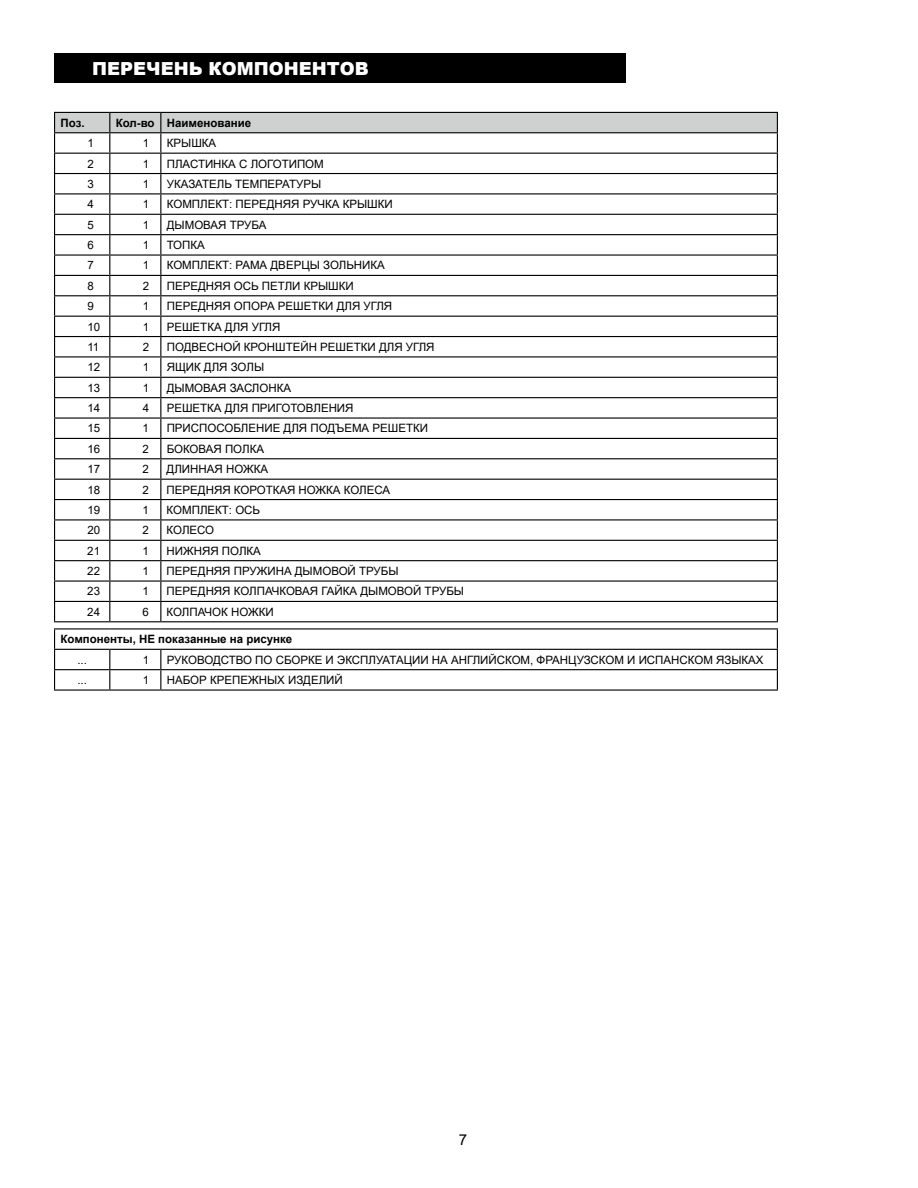
<style>
.page{position:relative;width:918px;height:1188px;background:#fff}
.page>*{position:absolute;margin:0;border:0;box-sizing:border-box;transform-origin:0 0}
.t1{font:900 18px "Arial";color:#fff}
.t2{font:15px "Arial";color:#000}
.t3{font:11.55px "Arial";color:#000}
.t4{font:700 11.55px "Arial";color:#000}
</style>
<div class="page">
<div style="left:54px;top:53px;width:572px;height:30px;background:#000"></div>
<svg style="left:54px;top:112px;width:724px;height:509px"></svg>
<hr style="left:54px;top:621px;width:56px;height:1px;background:#000">
<hr style="left:110px;top:621px;width:51px;height:1px;background:#000">
<hr style="left:161px;top:621px;width:617px;height:1px;background:#000">
<svg style="left:55px;top:629px;width:722px;height:60px"></svg>
<hr style="left:54px;top:628px;width:56px;height:1px;background:#000">
<hr style="left:110px;top:628px;width:51px;height:1px;background:#000">
<hr style="left:161px;top:628px;width:617px;height:1px;background:#000">
<hr style="left:54px;top:649px;width:56px;height:1px;background:#000">
<hr style="left:110px;top:649px;width:51px;height:1px;background:#000">
<hr style="left:161px;top:649px;width:617px;height:1px;background:#000">
<hr style="left:54px;top:669px;width:56px;height:1px;background:#000">
<svg style="left:54px;top:629px;width:1px;height:60px"></svg>
<hr style="left:110px;top:669px;width:51px;height:1px;background:#000">
<svg style="left:109px;top:650px;width:1px;height:39px"></svg>
<hr style="left:161px;top:669px;width:617px;height:1px;background:#000">
<svg style="left:160px;top:650px;width:1px;height:39px"></svg>
<svg style="left:777px;top:629px;width:1px;height:60px"></svg>
<hr style="left:54px;top:689px;width:56px;height:2px;background:#000">
<hr style="left:110px;top:689px;width:51px;height:2px;background:#000">
<hr style="left:161px;top:689px;width:617px;height:2px;background:#000">
<h1 class="t1" style="left:92px;top:56px;width:278px">ПЕРЕЧЕНЬ КОМПОНЕНТОВ</h1>
<p class="t4" style="left:61px;top:115px;width:26px">Поз.</p>
<p class="t4" style="left:116px;top:115px;width:137px">Кол-во Наименование</p>
<p class="t3" style="left:88px;top:135px;width:8px">1</p>
<p class="t3" style="left:143px;top:135px;width:8px">1</p>
<p class="t3" style="left:167px;top:135px;width:51px">КРЫШКА</p>
<p class="t3" style="left:88px;top:156px;width:8px">2</p>
<p class="t3" style="left:143px;top:156px;width:8px">1</p>
<p class="t3" style="left:167px;top:156px;width:159px">ПЛАСТИНКА С ЛОГОТИПОМ</p>
<p class="t3" style="left:88px;top:176px;width:8px">3</p>
<p class="t3" style="left:143px;top:176px;width:8px">1</p>
<p class="t3" style="left:167px;top:176px;width:156px">УКАЗАТЕЛЬ ТЕМПЕРАТУРЫ</p>
<p class="t3" style="left:88px;top:196px;width:8px">4</p>
<p class="t3" style="left:143px;top:196px;width:8px">1</p>
<p class="t3" style="left:167px;top:196px;width:227px">КОМПЛЕКТ: ПЕРЕДНЯЯ РУЧКА КРЫШКИ</p>
<p class="t3" style="left:88px;top:217px;width:8px">5</p>
<p class="t3" style="left:143px;top:217px;width:8px">1</p>
<p class="t3" style="left:167px;top:217px;width:101px">ДЫМОВАЯ ТРУБА</p>
<p class="t3" style="left:87px;top:237px;width:8px">6</p>
<p class="t3" style="left:143px;top:237px;width:8px">1</p>
<p class="t3" style="left:167px;top:237px;width:40px">ТОПКА</p>
<p class="t3" style="left:87px;top:257px;width:8px">7</p>
<p class="t3" style="left:143px;top:257px;width:8px">1</p>
<p class="t3" style="left:167px;top:257px;width:220px">КОМПЛЕКТ: РАМА ДВЕРЦЫ ЗОЛЬНИКА</p>
<p class="t3" style="left:87px;top:278px;width:8px">8</p>
<p class="t3" style="left:143px;top:278px;width:8px">2</p>
<p class="t3" style="left:167px;top:278px;width:189px">ПЕРЕДНЯЯ ОСЬ ПЕТЛИ КРЫШКИ</p>
<p class="t3" style="left:87px;top:298px;width:8px">9</p>
<p class="t3" style="left:143px;top:298px;width:8px">1</p>
<p class="t3" style="left:167px;top:298px;width:227px">ПЕРЕДНЯЯ ОПОРА РЕШЕТКИ ДЛЯ УГЛЯ</p>
<p class="t3" style="left:87px;top:319px;width:14px">10</p>
<p class="t3" style="left:143px;top:319px;width:8px">1</p>
<p class="t3" style="left:167px;top:319px;width:115px">РЕШЕТКА ДЛЯ УГЛЯ</p>
<p class="t3" style="left:87px;top:339px;width:13px">11</p>
<p class="t3" style="left:143px;top:339px;width:8px">2</p>
<p class="t3" style="left:167px;top:339px;width:269px">ПОДВЕСНОЙ КРОНШТЕЙН РЕШЕТКИ ДЛЯ УГЛЯ</p>
<p class="t3" style="left:87px;top:359px;width:14px">12</p>
<p class="t3" style="left:143px;top:359px;width:8px">1</p>
<p class="t3" style="left:167px;top:359px;width:99px">ЯЩИК ДЛЯ ЗОЛЫ</p>
<p class="t3" style="left:87px;top:380px;width:14px">13</p>
<p class="t3" style="left:143px;top:380px;width:8px">1</p>
<p class="t3" style="left:167px;top:380px;width:126px">ДЫМОВАЯ ЗАСЛОНКА</p>
<p class="t3" style="left:87px;top:400px;width:14px">14</p>
<p class="t3" style="left:143px;top:400px;width:8px">4</p>
<p class="t3" style="left:167px;top:400px;width:188px">РЕШЕТКА ДЛЯ ПРИГОТОВЛЕНИЯ</p>
<p class="t3" style="left:87px;top:420px;width:14px">15</p>
<p class="t3" style="left:143px;top:420px;width:8px">1</p>
<p class="t3" style="left:167px;top:420px;width:263px">ПРИСПОСОБЛЕНИЕ ДЛЯ ПОДЪЕМА РЕШЕТКИ</p>
<p class="t3" style="left:87px;top:441px;width:14px">16</p>
<p class="t3" style="left:143px;top:441px;width:8px">2</p>
<p class="t3" style="left:167px;top:441px;width:99px">БОКОВАЯ ПОЛКА</p>
<p class="t3" style="left:87px;top:461px;width:14px">17</p>
<p class="t3" style="left:143px;top:461px;width:8px">2</p>
<p class="t3" style="left:167px;top:461px;width:103px">ДЛИННАЯ НОЖКА</p>
<p class="t3" style="left:87px;top:482px;width:14px">18</p>
<p class="t3" style="left:143px;top:482px;width:8px">2</p>
<p class="t3" style="left:167px;top:482px;width:225px">ПЕРЕДНЯЯ КОРОТКАЯ НОЖКА КОЛЕСА</p>
<p class="t3" style="left:87px;top:502px;width:14px">19</p>
<p class="t3" style="left:143px;top:502px;width:8px">1</p>
<p class="t3" style="left:167px;top:502px;width:95px">КОМПЛЕКТ: ОСЬ</p>
<p class="t3" style="left:87px;top:522px;width:14px">20</p>
<p class="t3" style="left:143px;top:522px;width:8px">2</p>
<p class="t3" style="left:167px;top:522px;width:49px">КОЛЕСО</p>
<p class="t3" style="left:87px;top:543px;width:14px">21</p>
<p class="t3" style="left:143px;top:543px;width:8px">1</p>
<p class="t3" style="left:167px;top:543px;width:96px">НИЖНЯЯ ПОЛКА</p>
<p class="t3" style="left:87px;top:563px;width:14px">22</p>
<p class="t3" style="left:143px;top:563px;width:8px">1</p>
<p class="t3" style="left:167px;top:563px;width:233px">ПЕРЕДНЯЯ ПРУЖИНА ДЫМОВОЙ ТРУБЫ</p>
<p class="t3" style="left:87px;top:583px;width:14px">23</p>
<p class="t3" style="left:143px;top:583px;width:8px">1</p>
<p class="t3" style="left:167px;top:583px;width:299px">ПЕРЕДНЯЯ КОЛПАЧКОВАЯ ГАЙКА ДЫМОВОЙ ТРУБЫ</p>
<p class="t3" style="left:87px;top:604px;width:14px">24</p>
<p class="t3" style="left:143px;top:604px;width:8px">6</p>
<p class="t3" style="left:167px;top:604px;width:109px">КОЛПАЧОК НОЖКИ</p>
<p class="t4" style="left:61px;top:631px;width:233px">Компоненты, НЕ показанные на рисунке</p>
<p class="t3" style="left:77px;top:652px;width:11px">...</p>
<p class="t3" style="left:143px;top:652px;width:8px">1</p>
<p class="t3" style="left:167px;top:652px;width:598px">РУКОВОДСТВО ПО СБОРКЕ И ЭКСПЛУАТАЦИИ НА АНГЛИЙСКОМ, ФРАНЦУЗСКОМ И ИСПАНСКОМ ЯЗЫКАХ</p>
<p class="t3" style="left:77px;top:672px;width:11px">...</p>
<p class="t3" style="left:143px;top:672px;width:8px">1</p>
<p class="t3" style="left:167px;top:672px;width:177px">НАБОР КРЕПЕЖНЫХ ИЗДЕЛИЙ</p>
<p class="t2" style="left:459px;top:1130px;width:10px">7</p>
</div>
